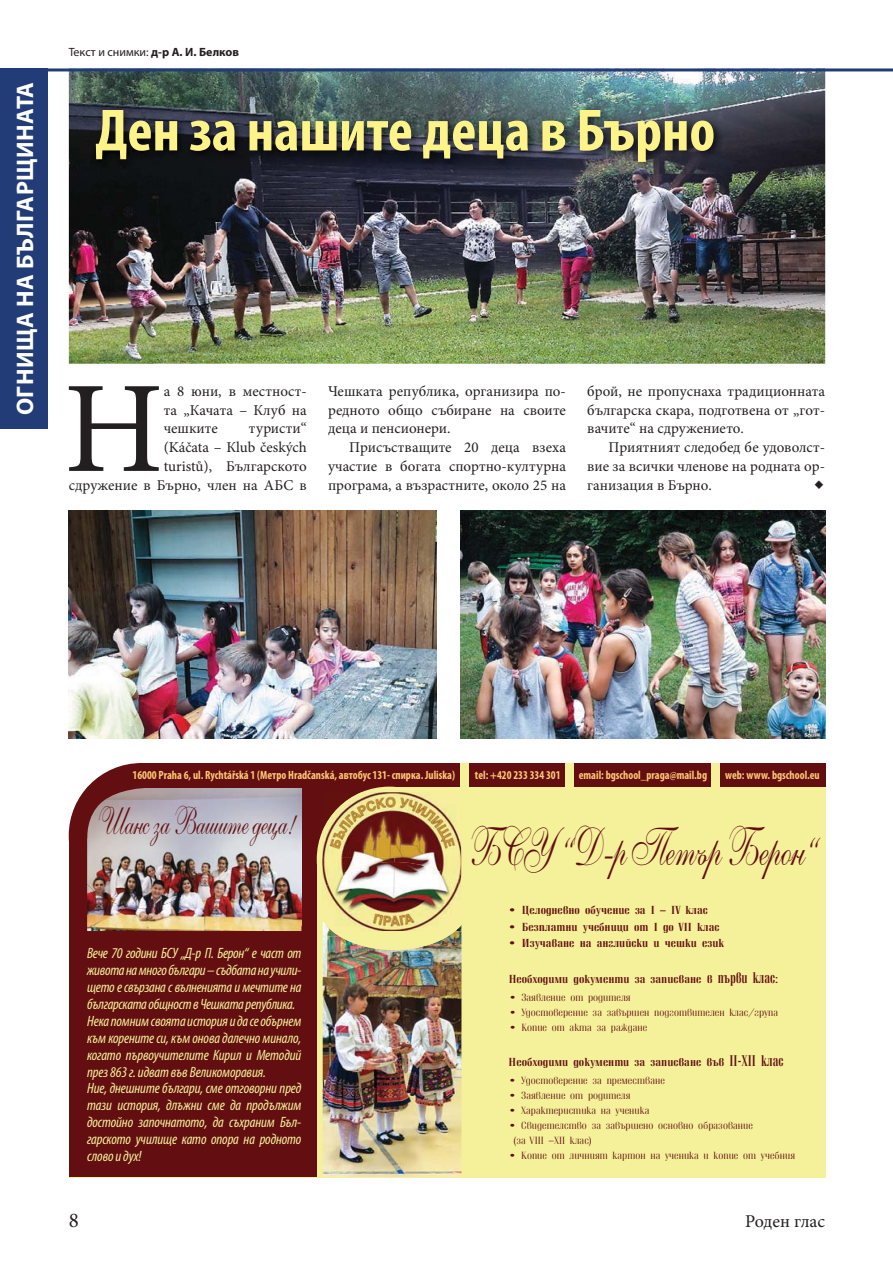
<style>
.page{position:relative;width:893px;height:1263px;background:#fff}
.page>*{position:absolute;margin:0;border:0;box-sizing:border-box;transform-origin:0 0}
.t1{font:130.2px "Minion Pro";color:#231f20}
.t2{font:700 condensed 60px "Myriad Pro";color:#fdf388}
.t3{font:54px "Anastasia Script";letter-spacing:-.02em;color:#630e11;scale:.64 1}
.t4{font:39px "Anastasia Script";letter-spacing:-.02em;color:#630e11;scale:.63 1}
.t5{font:700 24px "Myriad Pro";letter-spacing:.02em;color:#fff}
.t6{font:21px "Minion Pro";color:#231f20}
.t7{font:18px "Minion Pro";letter-spacing:-.005em;color:#231f20}
.t8{font:15px/18.8px "Minion Pro";color:#231f20;text-align:justify}
.t9{font:italic condensed 15px/17px "Myriad Pro";letter-spacing:-.01em;color:#f4f19a}
.t10{font:700 condensed 12px "Myriad Pro";color:#fec974;scale:.95 1}
.t11{font:12px "Myriad Pro";color:#231f20}
.t12{font:11.25px "Vetren CYR";color:#630e11;scale:1.33 1}
.t13{font:10.05px/15px "Vetren Light CYR";color:#630e11;scale:1.33 1}
.s1{font-weight:700}
.s2{font-family:"Vetren Light CYR"}
.s3{font-size:15px}
</style>
<div class="page">
<div style="left:69px;top:763px;width:756px;height:414px;background:#f4f19a"></div>
<div style="left:65px;top:762px;width:93px;height:73px;background:#fff"></div>
<div style="left:69px;top:838px;width:248px;height:339px;background:#630e11"></div>
<div style="left:139px;top:763px;width:686px;height:24px;background:#630e11"></div>
<div style="left:69px;top:763px;width:145px;height:145px;background:#630e11;border-radius:50%"></div>
<div style="left:182px;top:786px;width:208px;height:139px;background:#630e11"></div>
<div style="left:317px;top:858px;width:77px;height:79px;background:#f4f19a"></div>
<div style="left:460px;top:763px;width:8px;height:25px;background:#f4f19a"></div>
<div style="left:565px;top:763px;width:9px;height:25px;background:#f4f19a"></div>
<div style="left:711px;top:763px;width:9px;height:25px;background:#f4f19a"></div>
<img style="left:87px;top:908px;width:214px;height:23px">
<img style="left:87px;top:788px;width:95px;height:120px">
<img style="left:182px;top:788px;width:119px;height:137px">
<img style="left:69px;top:71px;width:756px;height:293px">
<div style="left:0;top:68px;width:48px;height:361px;background:#223c77"></div>
<hr style="left:0;top:68px;width:893px;height:3px;background:#223c77">
<img style="left:90px;top:104px;width:634px;height:69px">
<img style="left:460px;top:510px;width:365px;height:228px">
<img style="left:69px;top:510px;width:367px;height:228px">
<img style="left:323px;top:931px;width:138px;height:246px">
<img style="left:323px;top:931px;width:17px;height:6px">
<div style="left:319px;top:862px;width:149px;height:88px;background:#f4f19a;border-radius:50%"></div>
<img style="left:322px;top:792px;width:139px;height:70px">
<img style="left:322px;top:858px;width:72px;height:4px">
<img style="left:322px;top:862px;width:139px;height:69px">
<svg style="left:77px;top:775px;width:68px;height:64px"></svg>
<h3 class="t5" style="left:11px;top:415px;width:335px;rotate:-90deg">ОГНИЩА НА БЪЛГАРЩИНАТА</h3>
<p class="t11" style="left:69px;top:45px;width:172px">Текст и снимки: <span class="s1">д-р А. И. Белков</span></p>
<h2 class="t2" style="left:95px;top:109px;width:621px">Ден за нашите деца в Бърно</h2>
<h1 class="t1" style="left:64px;top:350px;width:101px">Н</h1>
<p class="t8" style="left:164px;top:381px;width:145px">а 8 юни, в местност&shy;та „Качата – Клуб на чешките</p>
<p class="t8" style="left:69px;top:419px;width:239px;text-align:right">туристи“<br>(Káčata – Кlub českých<br>turistů), Българското<br>сдружение в Бърно, член на АБС в</p>
<p class="t8" style="left:328px;top:381px;width:239px">Чешката република, организира по&shy;редното общо събиране на своите деца и пенсионери.</p>
<p class="t8" style="left:328px;top:438px;width:239px;text-indent:21px">Присъстващите 20 деца взеха участие в богата спортно-културна програма, а възрастните, около 25 на</p>
<p class="t8" style="left:587px;top:381px;width:239px">брой, не пропуснаха традиционната българска скара, подготвена от „гот&shy;вачите“ на сдружението.</p>
<p class="t8" style="left:587px;top:438px;width:239px;text-indent:21px">Приятният следобед бе удоволст&shy;вие за всички членове на родната ор&shy;ганизация в Бърно.</p>
<h3 class="t6" style="left:814px;top:470px;width:11px">◆</h3>
<p class="t10" style="left:133px;top:770px;width:341px">16000 Praha 6, ul. Rychtářská 1 (Метро Hradčanská, автобус 131- спирка. Juliska)</p>
<p class="t10" style="left:475px;top:770px;width:92px">tel: +420 233 334 301</p>
<p class="t10" style="left:579px;top:770px;width:137px">email: bgschool_praga@mail.bg</p>
<p class="t10" style="left:725px;top:770px;width:101px">web: www. bgschool.eu</p>
<h3 class="t4" style="left:95px;top:798px;width:314px">Шанс за Вашите деца!</h3>
<p class="t9" style="left:87px;top:944px;width:216px">Вече 70 години БСУ „Д-р П. Берон“ е част от живота на много българи – съдбата на учили&shy;щето е свързана с вълненията и мечтите на българската общност в Чешката република.<br>Нека помним своята история и да се обърнем към корените си, към онова далечно минало, когато първоучителите Кирил и Методий през 863 г. идват във Великоморавия.<br>Ние, днешните българи, сме отговорни пред тази история, длъжни сме да продължим достойно започнатото, да съхраним Бъл&shy;гарското училище като опора на родното слово и дух!</p>
<h3 class="t3" style="left:464px;top:815px;width:546px">БСУ “Д-р Петър Берон“</h3>
<p class="t12" style="left:508px;top:904px;width:152px"><span class="s2">•</span> Целодневно обучение за I – IV клас</p>
<p class="t12" style="left:508px;top:920px;width:161px"><span class="s2">•</span> Безплатни учебници от I до VII клас</p>
<p class="t12" style="left:508px;top:937px;width:164px"><span class="s2">•</span> Изучаване на английски и чешки език</p>
<p class="t12" style="left:509px;top:972px;width:204px">Необходими документи за записване в <span class="s3">първи клас</span>:</p>
<p class="t13" style="left:509px;top:990px;width:93px">• Заявление от родителя</p>
<p class="t13" style="left:509px;top:1005px;width:204px">• Удостоверение за завършен подготвителен клас/група</p>
<p class="t13" style="left:509px;top:1020px;width:106px">• Копие от акта за раждане</p>
<p class="t12" style="left:509px;top:1056px;width:208px">Необходими документи за записване във <span class="s3">II-XII клас</span></p>
<p class="t13" style="left:509px;top:1073px;width:119px">• Удостоверение за преместване</p>
<p class="t13" style="left:509px;top:1088px;width:93px">• Заявление от родителя</p>
<p class="t13" style="left:509px;top:1103px;width:107px">• Характеристика на ученика</p>
<p class="t13" style="left:513px;top:1118px;width:182px;text-indent:-5px">• Свидетелство за завършено основно образование (за VIII –XII клас)</p>
<p class="t13" style="left:509px;top:1148px;width:217px">• Копие от личният картон на ученика и копие от учебния</p>
<h3 class="t6" style="left:69px;top:1208px;width:12px">8</h3>
<p class="t7" style="left:745px;top:1211px;width:81px">Роден глас</p>
</div>
